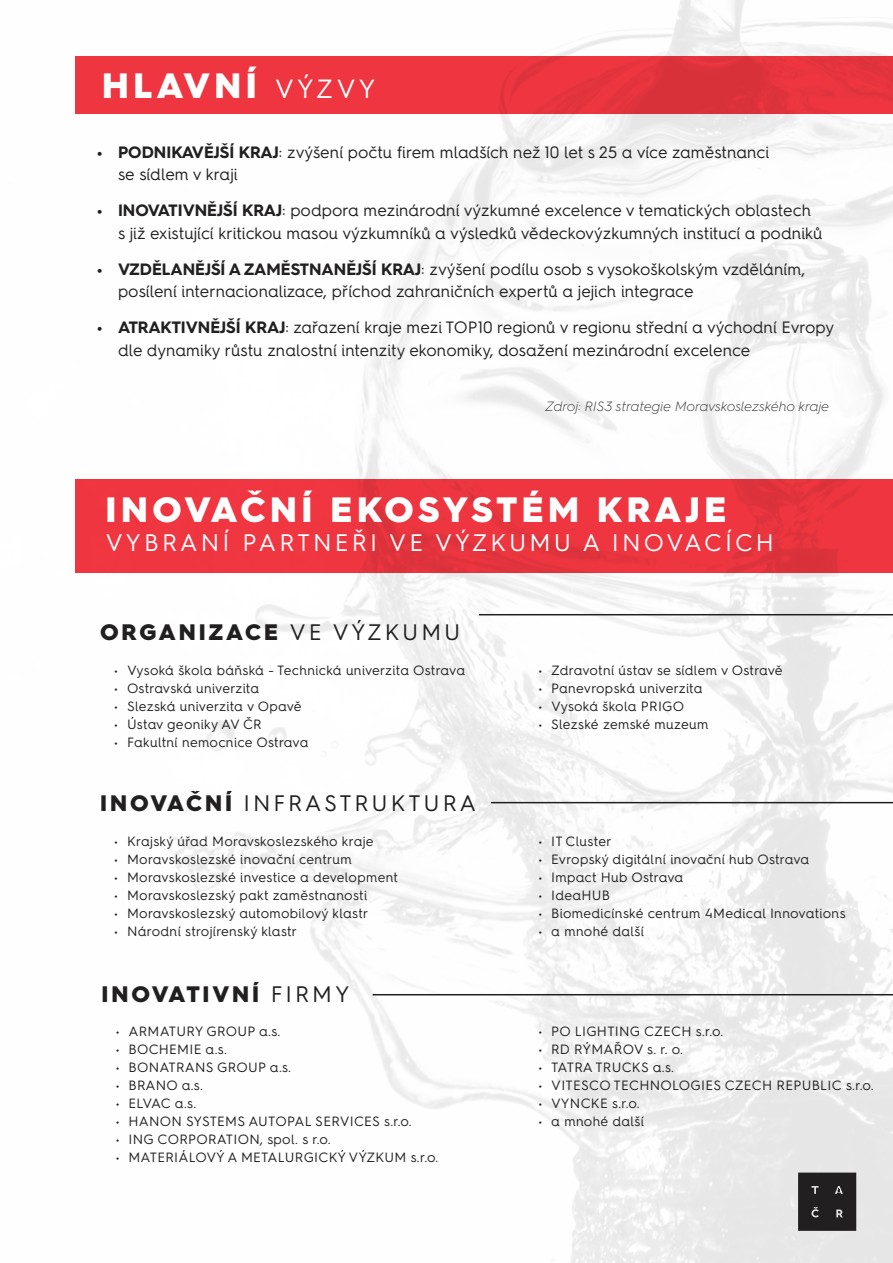
<style>
.page{position:relative;width:893px;height:1263px;background:#fff}
.page>*{position:absolute;margin:0;border:0;box-sizing:border-box;transform-origin:0 0}
.t1{font:900 35.25px "Hurme Geometric Sans 4";letter-spacing:.13em;color:#fff}
.t2{font:24px "Hurme Geometric Sans 4";letter-spacing:.13em;color:#fff}
.t3{font:900 22.5px "Hurme Geometric Sans 4";letter-spacing:.13em;color:#221f20}
.t4{font:22.5px "Hurme Geometric Sans 4";letter-spacing:.13em;color:#221f20}
.t5{font:16.5px/22.5px "Hurme Geometric Sans 4";color:#221f20}
.t6{font:13.5px "Hurme Geometric Sans 4";letter-spacing:.02em;color:#221f20}
.t7{font:italic 300 13.5px "Hurme Geometric Sans 4";color:#414042}
.s1{font-weight:400;font-size:26.55px}
.s2{font-weight:700}
.s3{font-weight:400}
.s4{font-weight:900}
</style>
<div class="page">
<img style="left:75px;top:0;width:818px;height:1263px">
<div style="left:75px;top:56px;width:818px;height:57px;background:linear-gradient(to right,#f23741,#e2333d)"></div>
<div style="left:76px;top:479px;width:817px;height:94px;background:#f03741"></div>
<hr style="left:479px;top:614px;width:414px;height:1px;background:#221f20">
<hr style="left:491px;top:802px;width:402px;height:1px;background:#221f20">
<hr style="left:373px;top:994px;width:520px;height:1px;background:#221f20">
<svg style="left:798px;top:1172px;width:58px;height:59px;background:#2b2829"></svg>
<h1 class="t1" style="left:102px;top:61px;width:275px">HLAVNÍ <span class="s1">VÝZVY</span></h1>
<p class="t5" style="left:118px;top:140px;width:653px;text-indent:-21px"><span class="s2">• PODNIKAVĚJŠÍ KRAJ</span>: zvýšení počtu firem mladších než 10 let s 25 a více zaměstnanci se sídlem v kraji</p>
<p class="t5" style="left:118px;top:199px;width:706px;text-indent:-21px"><span class="s2">• INOVATIVNĚJŠÍ KRAJ</span>: podpora mezinárodní výzkumné excelence v tematických oblastech<br>s již existující kritickou masou výzkumníků a výsledků vědeckovýzkumných institucí a podniků</p>
<p class="t5" style="left:118px;top:257px;width:689px;text-indent:-21px"><span class="s2">• VZDĚLANĚJŠÍ A ZAMĚSTNANĚJŠÍ KRAJ</span>: zvýšení podílu osob s vysokoškolským vzděláním, posílení internacionalizace, příchod zahraničních expertů a jejich integrace</p>
<p class="t5" style="left:118px;top:316px;width:717px;text-indent:-21px"><span class="s2">• ATRAKTIVNĚJŠÍ KRAJ</span>: zařazení kraje mezi TOP10 regionů v regionu střední a východní Evropy dle dynamiky růstu znalostní intenzity ekonomiky, dosažení mezinárodní excelence</p>
<p class="t7" style="left:546px;top:397px;width:285px">Zdroj: RIS3 strategie Moravskoslezského kraje</p>
<h1 class="t1" style="left:105px;top:485px;width:622px">INOVAČNÍ EKOSYSTÉM KRAJE</h1>
<h2 class="t2" style="left:105px;top:526px;width:670px">VYBRANÍ PARTNEŘI VE VÝZKUMU A INOVACÍCH</h2>
<h3 class="t3" style="left:100px;top:617px;width:362px">ORGANIZACE <span class="s3">VE VÝZKUMU</span></h3>
<p class="t6" style="left:114px;top:661px;width:352px">• Vysoká škola báňská - Technická univerzita Ostrava</p>
<p class="t6" style="left:114px;top:679px;width:147px">• Ostravská univerzita</p>
<p class="t6" style="left:114px;top:697px;width:189px">• Slezská univerzita v Opavě</p>
<p class="t6" style="left:114px;top:715px;width:149px">• Ústav geoniky AV ČR</p>
<p class="t6" style="left:114px;top:733px;width:196px">• Fakultní nemocnice Ostrava</p>
<h3 class="t4" style="left:100px;top:787px;width:378px"><span class="s4">INOVAČNÍ</span> INFRASTRUKTURA</h3>
<p class="t6" style="left:114px;top:832px;width:261px">• Krajský úřad Moravskoslezského kraje</p>
<p class="t6" style="left:114px;top:850px;width:239px">• Moravskoslezské inovační centrum</p>
<p class="t6" style="left:114px;top:868px;width:285px">• Moravskoslezské investice a development</p>
<p class="t6" style="left:114px;top:886px;width:254px">• Moravskoslezský pakt zaměstnanosti</p>
<p class="t6" style="left:114px;top:904px;width:255px">• Moravskoslezský automobilový klastr</p>
<p class="t6" style="left:114px;top:922px;width:184px">• Národní strojírenský klastr</p>
<h3 class="t3" style="left:101px;top:978px;width:250px">INOVATIVNÍ <span class="s3">FIRMY</span></h3>
<p class="t6" style="left:116px;top:1022px;width:166px">• ARMATURY GROUP a.s.</p>
<p class="t6" style="left:116px;top:1040px;width:113px">• BOCHEMIE a.s.</p>
<p class="t6" style="left:116px;top:1058px;width:177px">• BONATRANS GROUP a.s.</p>
<p class="t6" style="left:116px;top:1076px;width:89px">• BRANO a.s.</p>
<p class="t6" style="left:116px;top:1094px;width:82px">• ELVAC a.s.</p>
<p class="t6" style="left:116px;top:1112px;width:298px">• HANON SYSTEMS AUTOPAL SERVICES s.r.o.</p>
<p class="t6" style="left:116px;top:1130px;width:216px">• ING CORPORATION, spol. s r.o.</p>
<p class="t6" style="left:116px;top:1148px;width:324px">• MATERIÁLOVÝ A METALURGICKÝ VÝZKUM s.r.o.</p>
<p class="t6" style="left:538px;top:661px;width:246px">• Zdravotní ústav se sídlem v Ostravě</p>
<p class="t6" style="left:538px;top:679px;width:166px">• Panevropská univerzita</p>
<p class="t6" style="left:538px;top:697px;width:147px">• Vysoká škola PRIGO</p>
<p class="t6" style="left:538px;top:715px;width:172px">• Slezské zemské muzeum</p>
<p class="t6" style="left:538px;top:832px;width:75px">• IT Cluster</p>
<p class="t6" style="left:538px;top:850px;width:272px">• Evropský digitální inovační hub Ostrava</p>
<p class="t6" style="left:538px;top:868px;width:146px">• Impact Hub Ostrava</p>
<p class="t6" style="left:538px;top:886px;width:73px">• IdeaHUB</p>
<p class="t6" style="left:538px;top:904px;width:309px">• Biomedicínské centrum 4Medical Innovations</p>
<p class="t6" style="left:538px;top:922px;width:107px">• a mnohé další</p>
<p class="t6" style="left:538px;top:1022px;width:186px">• PO LIGHTING CZECH s.r.o.</p>
<p class="t6" style="left:538px;top:1040px;width:146px">• RD RÝMAŘOV s. r. o.</p>
<p class="t6" style="left:538px;top:1058px;width:137px">• TATRA TRUCKS a.s.</p>
<p class="t6" style="left:538px;top:1076px;width:337px">• VITESCO TECHNOLOGIES CZECH REPUBLIC s.r.o.</p>
<p class="t6" style="left:538px;top:1094px;width:103px">• VYNCKE s.r.o.</p>
<p class="t6" style="left:538px;top:1112px;width:107px">• a mnohé další</p>
</div>
